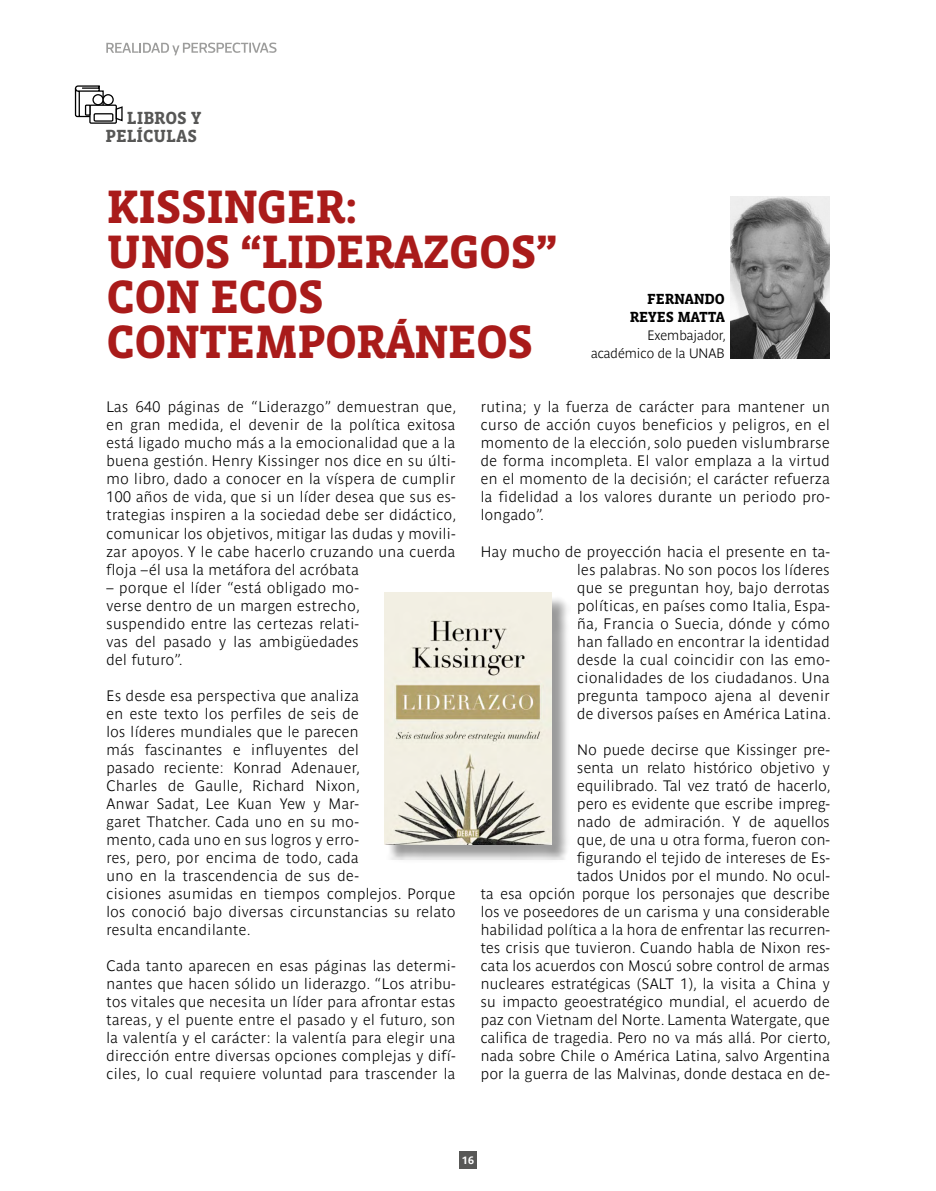
<style>
.page{position:relative;width:936px;height:1191px;background:#fff}
.page>*{position:absolute;margin:0;border:0;box-sizing:border-box;transform-origin:0 0}
.t1{font:700 48px/45px "Vista Slab OTCE";letter-spacing:-.02em;color:#a91b1a}
.t2{font:700 18px/18px "Vista Slab OTCE";letter-spacing:-.005em;color:#575756;text-align:right}
.t3{font:700 15px/18px "Parisine Std Clair";letter-spacing:.02em;color:#000;text-align:justify}
.t4{font:700 15px/18px "Vista Slab OTCE";letter-spacing:-.01em;color:#000;text-align:right}
.t5{font:700 13.5px/18px "Parisine Std Clair";color:#000;text-align:right}
.t6{font:700 10.5px "Parisine Std";color:#fff}
</style>
<div class="page">
<div style="left:459px;top:1151px;width:17px;height:17px;background:#575756"></div>
<svg style="left:106px;top:43px;width:170px;height:12px"></svg>
<div style="left:89px;top:105px;width:28px;height:19px;border:1px solid #000"></div>
<div style="left:102px;top:94px;width:12px;height:11px;border:1px solid #000;border-radius:50%"></div>
<svg style="left:115px;top:105px;width:8px;height:17px"></svg>
<div style="left:93px;top:113px;width:20px;height:9px;border:1px solid #000"></div>
<svg style="left:75px;top:85px;width:29px;height:33px"></svg>
<img style="left:730px;top:196px;width:99px;height:162px">
<div style="left:386px;top:595px;width:184px;height:268px;background:#000;opacity:.4"></div>
<img style="left:384px;top:592px;width:167px;height:252px">
<p class="t2" style="left:106px;top:109px;width:97px">LIBROS Y<br>PELÍCULAS</p>
<h1 class="t1" style="left:106px;top:184px;width:452px">KISSINGER:<br>UNOS “LIDERAZGOS”<br>CON ECOS<br>CONTEMPORÁNEOS</h1>
<p class="t4" style="left:629px;top:290px;width:96px">FERNANDO<br>REYES MATTA</p>
<p class="t5" style="left:591px;top:327px;width:136px">Exembajador, académico de la UNAB</p>
<p class="t3" style="left:106px;top:398px;width:351px">Las 640 páginas de “Liderazgo” demuestran que, en gran medida, el devenir de la política exitosa está ligado mucho más a la emocionalidad que a la buena gestión. Henry Kissinger nos dice en su últi&shy;mo libro, dado a conocer en la víspera de cumplir 100 años de vida, que si un líder desea que sus es&shy;trategias inspiren a la sociedad debe ser didáctico, comunicar los objetivos, mitigar las dudas y movili&shy;zar apoyos. Y le cabe hacerlo cruzando una cuerda floja –él usa la metáfora del acróbata</p>
<p class="t3" style="left:106px;top:578px;width:255px">– porque el líder “está obligado mo&shy;verse dentro de un margen estrecho, suspendido entre las certezas relati&shy;vas del pasado y las ambigüedades del futuro”.</p>
<p class="t3" style="left:106px;top:686px;width:350px;text-align:left">Es desde esa perspectiva que analiza<br>en este texto los perfiles de seis de<br>los líderes mundiales que le parecen<br>más fascinantes e influyentes del<br>pasado reciente: Konrad Adenauer,<br>Charles de Gaulle, Richard Nixon,<br>Anwar Sadat, Lee Kuan Yew y Mar-<br>garet Thatcher. Cada uno en su mo-<br>mento, cada uno en sus logros y erro-<br>res, pero, por encima de todo, cada<br>uno en la trascendencia de sus de-<br>cisiones asumidas en tiempos complejos. Porque los conoció bajo diversas circunstancias su relato resulta encandilante.</p>
<p class="t3" style="left:106px;top:956px;width:350px">Cada tanto aparecen en esas páginas las determi&shy;nantes que hacen sólido un liderazgo. “Los atribu&shy;tos vitales que necesita un líder para afrontar estas tareas, y el puente entre el pasado y el futuro, son la valentía y el carácter: la valentía para elegir una dirección entre diversas opciones complejas y difí&shy;ciles, lo cual requiere voluntad para trascender la</p>
<p class="t3" style="left:481px;top:398px;width:350px">rutina; y la fuerza de carácter para mantener un curso de acción cuyos beneficios y peligros, en el momento de la elección, solo pueden vislumbrarse de forma incompleta. El valor emplaza a la virtud en el momento de la decisión; el carácter refuerza la fidelidad a los valores durante un periodo pro&shy;longado”.</p>
<p class="t3" style="left:577px;top:542px;width:255px;text-indent:-96px">Hay mucho de proyección hacia el presente en ta&shy;les palabras. No son pocos los líderes que se preguntan hoy, bajo derrotas políticas, en países como Italia, Espa&shy;ña, Francia o Suecia, dónde y cómo han fallado en encontrar la identidad desde la cual coincidir con las emo&shy;cionalidades de los ciudadanos. Una pregunta tampoco ajena al devenir de diversos países en América Latina.</p>
<p class="t3" style="left:481px;top:740px;width:351px;text-align:right">No puede decirse que Kissinger pre-<br>senta un relato histórico objetivo y<br>equilibrado. Tal vez trató de hacerlo,<br>pero es evidente que escribe impreg-<br>nado de admiración. Y de aquellos<br>que, de una u otra forma, fueron con-<br>figurando el tejido de intereses de Es-<br>tados Unidos por el mundo. No ocul-<br>ta esa opción porque los personajes que describe los ve poseedores de un carisma y una considerable habilidad política a la hora de enfrentar las recurren&shy;tes crisis que tuvieron. Cuando habla de Nixon res&shy;cata los acuerdos con Moscú sobre control de armas nucleares estratégicas (SALT 1), la visita a China y su impacto geoestratégico mundial, el acuerdo de paz con Vietnam del Norte. Lamenta Watergate, que califica de tragedia. Pero no va más allá. Por cierto, nada sobre Chile o América Latina, salvo Argentina por la guerra de las Malvinas, donde destaca en de-</p>
<p class="t6" style="left:462px;top:1154px;width:13px">16</p>
</div>
